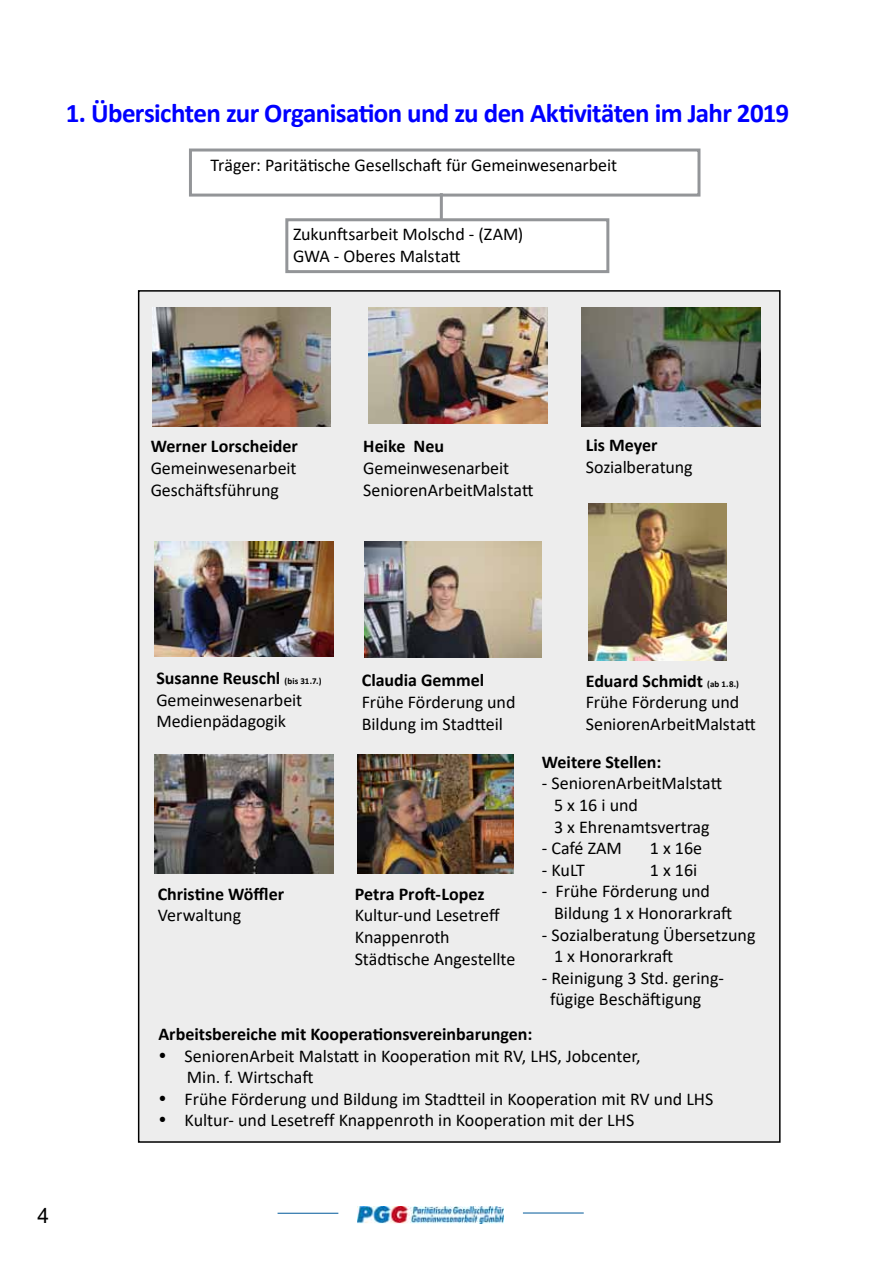
<style>
.page{position:relative;width:893px;height:1263px;background:#fff}
.page>*{position:absolute;margin:0;border:0;box-sizing:border-box;transform-origin:0 0}
.t1{font:700 27px "Calibri";letter-spacing:-.025em;color:#00f}
.t2{font:21px "Arial";color:#000}
.t3{font:18px/21.6px "Calibri";color:#000}
.t4{font:700 18px "Calibri";color:#000}
.s1{font-weight:700}
.s2{font-weight:700;font-size:9px}
</style>
<div class="page">
<img style="left:358px;top:1206px;width:146px;height:17px">
<hr style="left:278px;top:1213px;width:60px;height:1px;background:#00599a">
<hr style="left:523px;top:1212px;width:61px;height:1px;background:#00599a">
<div style="left:138px;top:290px;width:643px;height:853px;background:#ededed;border:2px solid #000"></div>
<div style="left:189px;top:149px;width:511px;height:48px;border:3px solid #939598"></div>
<hr style="left:440px;top:193px;width:3px;height:28px;background:#939598">
<div style="left:285px;top:218px;width:324px;height:55px;border:3px solid #939598"></div>
<img style="left:152px;top:307px;width:179px;height:119px">
<img style="left:155px;top:754px;width:179px;height:119px">
<img style="left:582px;top:307px;width:178px;height:119px">
<img style="left:369px;top:307px;width:179px;height:116px">
<img style="left:155px;top:541px;width:179px;height:115px">
<img style="left:364px;top:541px;width:178px;height:116px">
<img style="left:357px;top:754px;width:156px;height:119px">
<img style="left:589px;top:503px;width:137px;height:158px">
<h1 class="t1" style="left:66px;top:94px;width:725px">1. Übersichten zur Organisation und zu den Aktivitäten im Jahr 2019</h1>
<p class="t3" style="left:211px;top:154px;width:408px">Träger: Paritätische Gesellschaft für Gemeinwesenarbeit</p>
<p class="t3" style="left:293px;top:223px;width:232px">Zukunftsarbeit Molschd - (ZAM)<br>GWA - Oberes Malstatt</p>
<p class="t2" style="left:37px;top:1201px;width:13px">4</p>
<p class="t4" style="left:151px;top:434px;width:149px">Werner Lorscheider</p>
<p class="t3" style="left:151px;top:457px;width:147px">Gemeinwesenarbeit<br>Geschäftsführung</p>
<p class="t4" style="left:363px;top:434px;width:82px">Heike Neu</p>
<p class="t3" style="left:363px;top:457px;width:172px">Gemeinwesenarbeit<br>SeniorenArbeitMalstatt</p>
<p class="t4" style="left:586px;top:433px;width:73px">Lis Meyer</p>
<p class="t3" style="left:586px;top:456px;width:108px">Sozialberatung</p>
<p class="t3" style="left:156px;top:667px;width:167px"><span class="s1">Susanne Reuschl</span> <span class="s2">(bis 31.7.)<br></span>Gemeinwesenarbeit<br>Medienpädagogik</p>
<p class="t4" style="left:158px;top:881px;width:128px">Christine Wöffler</p>
<p class="t3" style="left:158px;top:904px;width:85px">Verwaltung</p>
<p class="t4" style="left:362px;top:668px;width:124px">Claudia Gemmel</p>
<p class="t3" style="left:362px;top:691px;width:155px">Frühe Förderung und<br>Bildung im Stadtteil</p>
<p class="t4" style="left:355px;top:881px;width:131px">Petra Proft-Lopez</p>
<p class="t3" style="left:355px;top:904px;width:162px">Kultur-und Lesetreff<br>Knappenroth<br>Städtische Angestellte</p>
<p class="t3" style="left:586px;top:670px;width:172px"><span class="s1">Eduard Schmidt</span> <span class="s2">(ab 1.8.)<br></span>Frühe Förderung und<br>SeniorenArbeitMalstatt</p>
<p class="t4" style="left:542px;top:749px;width:121px">Weitere Stellen:</p>
<p class="t3" style="left:554px;top:772px;width:170px;text-indent:-12px">- SeniorenArbeitMalstatt<br>5 x 16 i und<br>3 x Ehrenamtsvertrag</p>
<p class="t3" style="left:542px;top:837px;width:81px">- Café ZAM</p>
<p class="t3" style="left:650px;top:837px;width:54px">1 x 16e</p>
<p class="t3" style="left:542px;top:859px;width:45px">- KuLT</p>
<p class="t3" style="left:650px;top:859px;width:49px">1 x 16i</p>
<p class="t3" style="left:554px;top:880px;width:180px;text-indent:-12px">- Frühe Förderung und<br>Bildung 1 x Honorarkraft</p>
<p class="t3" style="left:554px;top:923px;width:203px;text-indent:-12px">- Sozialberatung Übersetzung<br>1 x Honorarkraft</p>
<p class="t3" style="left:550px;top:967px;width:175px;text-indent:-8px">- Reinigung 3 Std. gering&shy;fügige Beschäftigung</p>
<p class="t4" style="left:158px;top:1021px;width:376px">Arbeitsbereiche mit Kooperationsvereinbarungen:</p>
<p class="t3" style="left:187px;top:1044px;width:455px;text-indent:-28px">• SeniorenArbeit Malstatt in Kooperation mit RV, LHS, Jobcenter,<br>Min. f. Wirtschaft</p>
<p class="t3" style="left:158px;top:1087px;width:556px">• Frühe Förderung und Bildung im Stadtteil in Kooperation mit RV und LHS</p>
<p class="t3" style="left:158px;top:1109px;width:477px">• Kultur- und Lesetreff Knappenroth in Kooperation mit der LHS</p>
</div>
